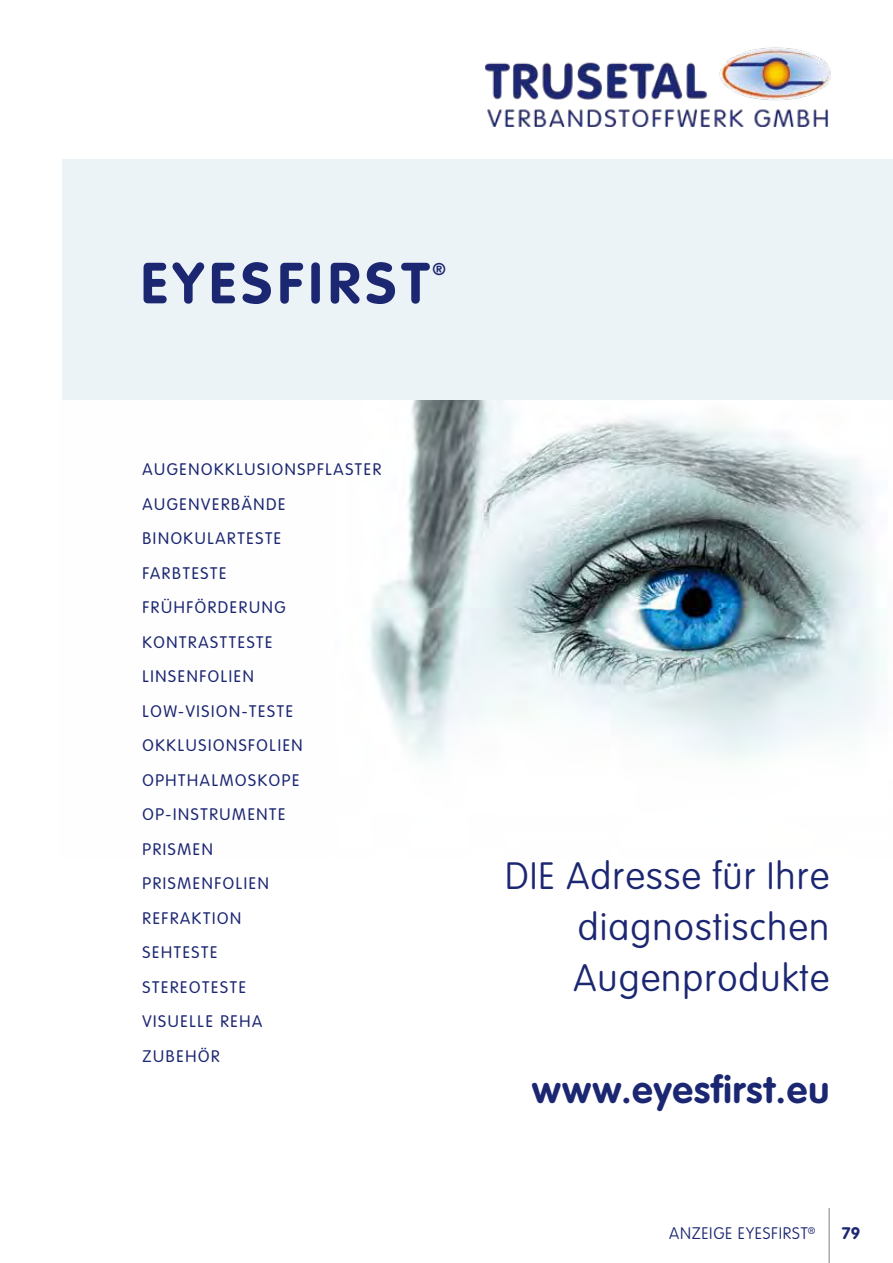
<style>
.page{position:relative;width:893px;height:1263px;background:#fff}
.page>*{position:absolute;margin:0;border:0;box-sizing:border-box;transform-origin:0 0}
.t1{font:700 57px "VAG Rounded Std";letter-spacing:.1em;color:#1c2772}
.t2{font:100 37.5px/51px "VAG Rounded Std";letter-spacing:.03em;color:#1c2772;text-align:justify}
.t3{font:700 37.5px "VAG Rounded Std";letter-spacing:.03em;color:#1c2772}
.t4{font:700 16.8px "VAG Rounded Std";color:#1c2772}
.t5{font:300 16.5px/34.5px "VAG Rounded Std";letter-spacing:.1em;color:#1c2772}
.t6{font:100 16.5px "VAG Rounded Std";letter-spacing:.045em;color:#1c2772}
.t7{font:700 16.5px "VAG Rounded Std";color:#1c2772}
</style>
<div class="page">
<hr style="left:828px;top:1208px;width:2px;height:55px;background:#a9a9aa">
<img style="left:62px;top:331px;width:825px;height:429px">
<div style="left:63px;top:159px;width:830px;height:241px;background:#ecf3f7"></div>
<img style="left:484px;top:47px;width:347px;height:80px">
<h1 class="t1" style="left:141px;top:250px;width:290px">EYESFIRST</h1>
<p class="t4" style="left:433px;top:259px;width:15px">®</p>
<p class="t5" style="left:142px;top:453px;width:241px">AUGENOKKLUSIONSPFLASTER<br>AUGENVERBÄNDE<br>BINOKULARTESTE<br>FARBTESTE<br>FRÜHFÖRDERUNG<br>KONTRASTTESTE<br>LINSENFOLIEN<br>LOW-VISION-TESTE<br>OKKLUSIONSFOLIEN<br>OPHTHALMOSKOPE<br>OP-INSTRUMENTE<br>PRISMEN<br>PRISMENFOLIEN<br>REFRAKTION<br>SEHTESTE<br>STEREOTESTE<br>VISUELLE REHA<br>ZUBEHÖR</p>
<h2 class="t2" style="left:573px;top:852px;width:257px;text-indent:-68px">DIE Adresse für Ihre diagnostischen Augenprodukte</h2>
<h2 class="t3" style="left:532px;top:1068px;width:299px">www.eyesfirst.eu</h2>
<p class="t6" style="left:669px;top:1224px;width:148px">ANZEIGE EYESFIRST<sup>®</sup></p>
<p class="t7" style="left:842px;top:1224px;width:20px">79</p>
</div>
